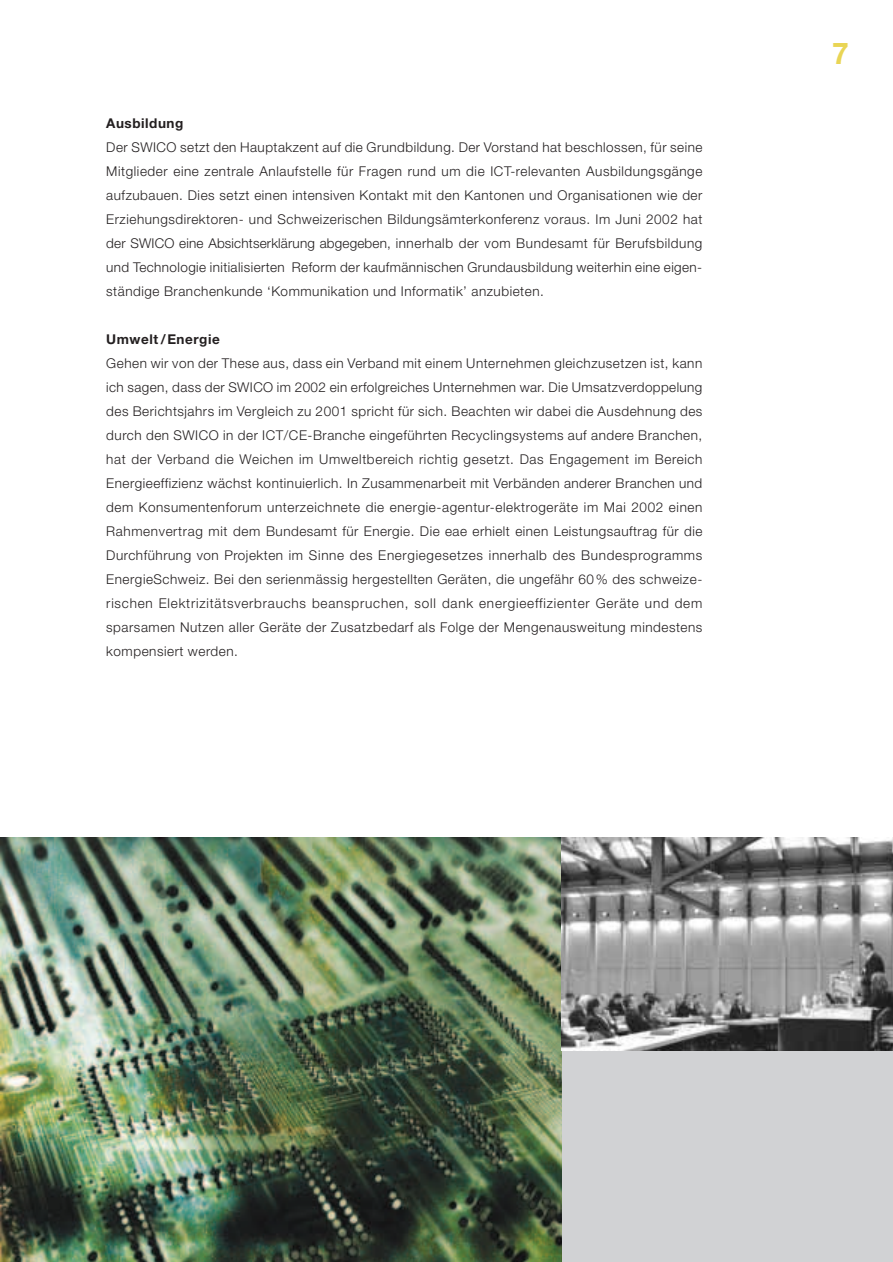
<style>
.page{position:relative;width:893px;height:1262px;background:#fff}
.page>*{position:absolute;margin:0;border:0;box-sizing:border-box;transform-origin:0 0}
.t1{font:700 30px "Helvetica Neue";color:#e9d555}
.t2{font:300 13.5px/24px "Helvetica Neue";letter-spacing:.04em;color:#231f20;text-align:justify}
.t3{font:700 13.5px "Helvetica Neue";letter-spacing:.04em;color:#231f20}
</style>
<div class="page">
<img style="left:0;top:838px;width:562px;height:423px">
<div style="left:562px;top:1050px;width:330px;height:211px;background:#d1d2d4"></div>
<img style="left:562px;top:838px;width:330px;height:212px">
<p class="t3" style="left:106px;top:118px;width:79px">Ausbildung</p>
<p class="t2" style="left:106px;top:136px;width:597px">Der SWICO setzt den Hauptakzent auf die Grundbildung. Der Vorstand hat beschlossen, für seine Mitglieder eine zentrale Anlaufstelle für Fragen rund um die ICT-relevanten Ausbildungsgänge aufzubauen. Dies setzt einen intensiven Kontakt mit den Kantonen und Organisationen wie der Erziehungsdirektoren- und Schweizerischen Bildungsämterkonferenz voraus. Im Juni 2002 hat der SWICO eine Absichtserklärung abgegeben, innerhalb der vom Bundesamt für Berufsbildung und Technologie initialisierten Reform der kaufmännischen Grundausbildung weiterhin eine eigen&shy;ständige Branchenkunde ‘Kommunikation und Informatik’ anzubieten.</p>
<p class="t3" style="left:106px;top:334px;width:115px">Umwelt /Energie</p>
<p class="t2" style="left:106px;top:352px;width:597px">Gehen wir von der These aus, dass ein Verband mit einem Unternehmen gleichzusetzen ist, kann ich sagen, dass der SWICO im 2002 ein erfolgreiches Unternehmen war. Die Umsatzverdoppelung des Berichtsjahrs im Vergleich zu 2001 spricht für sich. Beachten wir dabei die Ausdehnung des durch den SWICO in der ICT/CE-Branche eingeführten Recyclingsystems auf andere Branchen, hat der Verband die Weichen im Umweltbereich richtig gesetzt. Das Engagement im Bereich Energieeffizienz wächst kontinuierlich. In Zusammenarbeit mit Verbänden anderer Branchen und dem Konsumentenforum unterzeichnete die energie-agentur-elektrogeräte im Mai 2002 einen Rahmenvertrag mit dem Bundesamt für Energie. Die eae erhielt einen Leistungsauftrag für die Durchführung von Projekten im Sinne des Energiegesetzes innerhalb des Bundesprogramms EnergieSchweiz. Bei den serienmässig hergestellten Geräten, die ungefähr 60% des schweize&shy;rischen Elektrizitätsverbrauchs beanspruchen, soll dank energieeffizienter Geräte und dem sparsamen Nutzen aller Geräte der Zusatzbedarf als Folge der Mengenausweitung mindestens kompensiert werden.</p>
<h1 class="t1" style="left:832px;top:43px;width:18px">7</h1>
</div>
